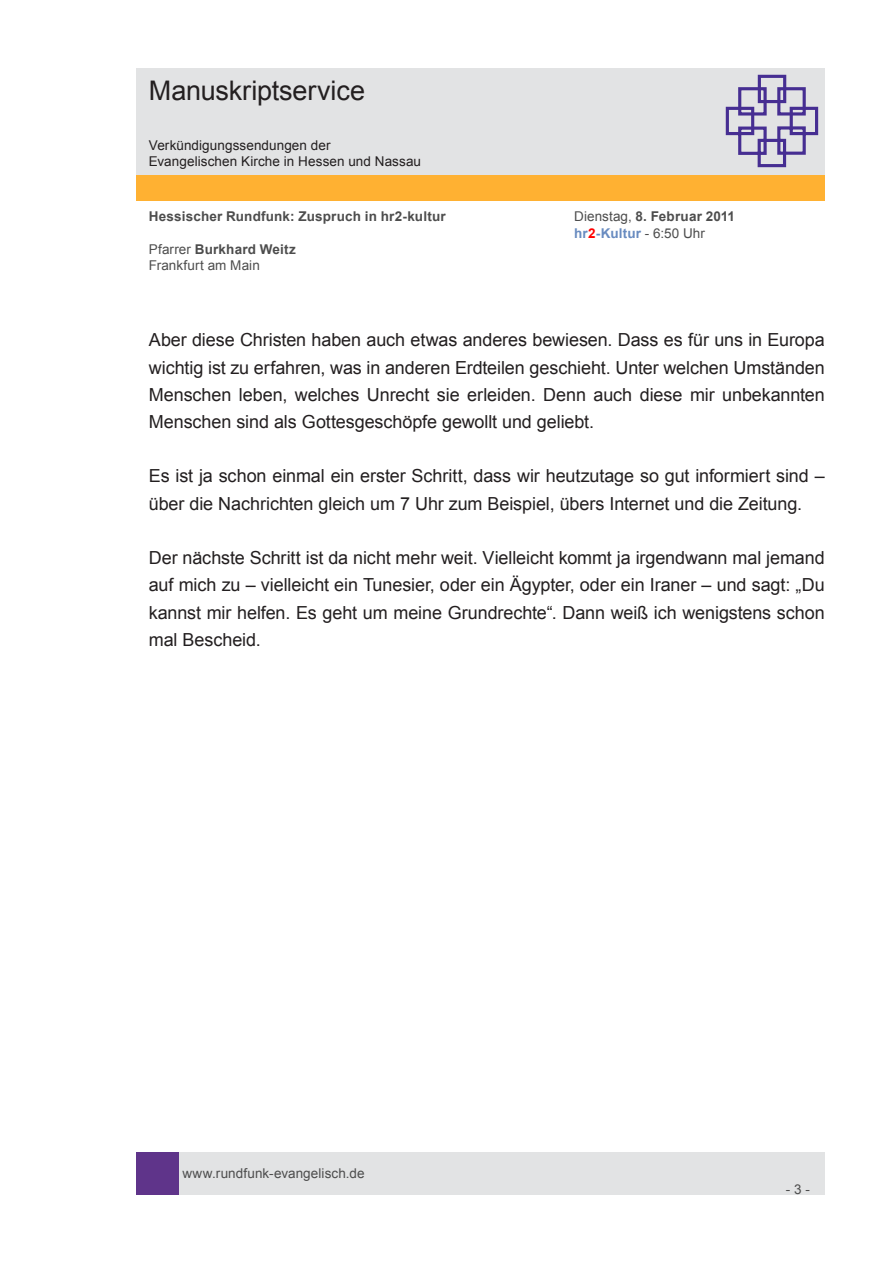
<style>
.page{position:relative;width:893px;height:1263px;background:#fff}
.page>*{position:absolute;margin:0;border:0;box-sizing:border-box;transform-origin:0 0}
.t1{font:27px "Arial";letter-spacing:-.005em;color:#231f20}
.t2{font:18px/27.2px "Arial";letter-spacing:-.005em;color:#231f20;text-align:justify}
.t3{font:13.5px/16.2px "Arial";letter-spacing:.005em;color:#4d4d4d}
.t4{font:13.5px/16.2px "Arial";letter-spacing:.005em;color:#231f20}
.t5{font:700 13.5px "Arial";letter-spacing:.015em;color:#4d4d4d}
.s1{font-weight:700}
.s2{font-weight:700;color:#688bc0}
.s3{font-weight:700;color:#f00}
</style>
<div class="page">
<div style="left:179px;top:1152px;width:646px;height:43px;background:#e2e3e4"></div>
<div style="left:136px;top:1152px;width:43px;height:43px;background:#5f348a"></div>
<div style="left:136px;top:175px;width:689px;height:26px;background:#ffb132"></div>
<div style="left:136px;top:68px;width:689px;height:106px;background:#e2e3e4"></div>
<svg style="left:725px;top:74px;width:94px;height:94px"></svg>
<h1 class="t1" style="left:149px;top:73px;width:218px">Manuskriptservice</h1>
<p class="t4" style="left:149px;top:137px;width:274px">Verkündigungssendungen der<br>Evangelischen Kirche in Hessen und Nassau</p>
<p class="t5" style="left:149px;top:208px;width:298px">Hessischer Rundfunk: Zuspruch in hr2-kultur</p>
<p class="t3" style="left:574px;top:209px;width:162px">Dienstag, <span class="s1">8. Februar 2011 </span><span class="s2">hr</span><span class="s3">2</span><span class="s2">-Kultur</span> - 6:50 Uhr</p>
<p class="t3" style="left:149px;top:241px;width:149px">Pfarrer <span class="s1">Burkhard Weitz<br></span>Frankfurt am Main</p>
<p class="t2" style="left:149px;top:327px;width:677px">Aber diese Christen haben auch etwas anderes bewiesen. Dass es für uns in Europa wichtig ist zu erfahren, was in anderen Erdteilen geschieht. Unter welchen Umständen Menschen leben, welches Unrecht sie erleiden. Denn auch diese mir unbekannten Menschen sind als Gottesgeschöpfe gewollt und geliebt.</p>
<p class="t2" style="left:149px;top:463px;width:677px">Es ist ja schon einmal ein erster Schritt, dass wir heutzutage so gut informiert sind – über die Nachrichten gleich um 7 Uhr zum Beispiel, übers Internet und die Zeitung.</p>
<p class="t2" style="left:149px;top:544px;width:678px">Der nächste Schritt ist da nicht mehr weit. Vielleicht kommt ja irgendwann mal jemand auf mich zu – vielleicht ein Tunesier, oder ein Ägypter, oder ein Iraner – und sagt: „Du kannst mir helfen. Es geht um meine Grundrechte“. Dann weiß ich wenigstens schon mal Bescheid.</p>
<p class="t3" style="left:182px;top:1165px;width:184px">www.rundfunk-evangelisch.de</p>
<p class="t3" style="left:786px;top:1181px;width:26px">- 3 -</p>
</div>
